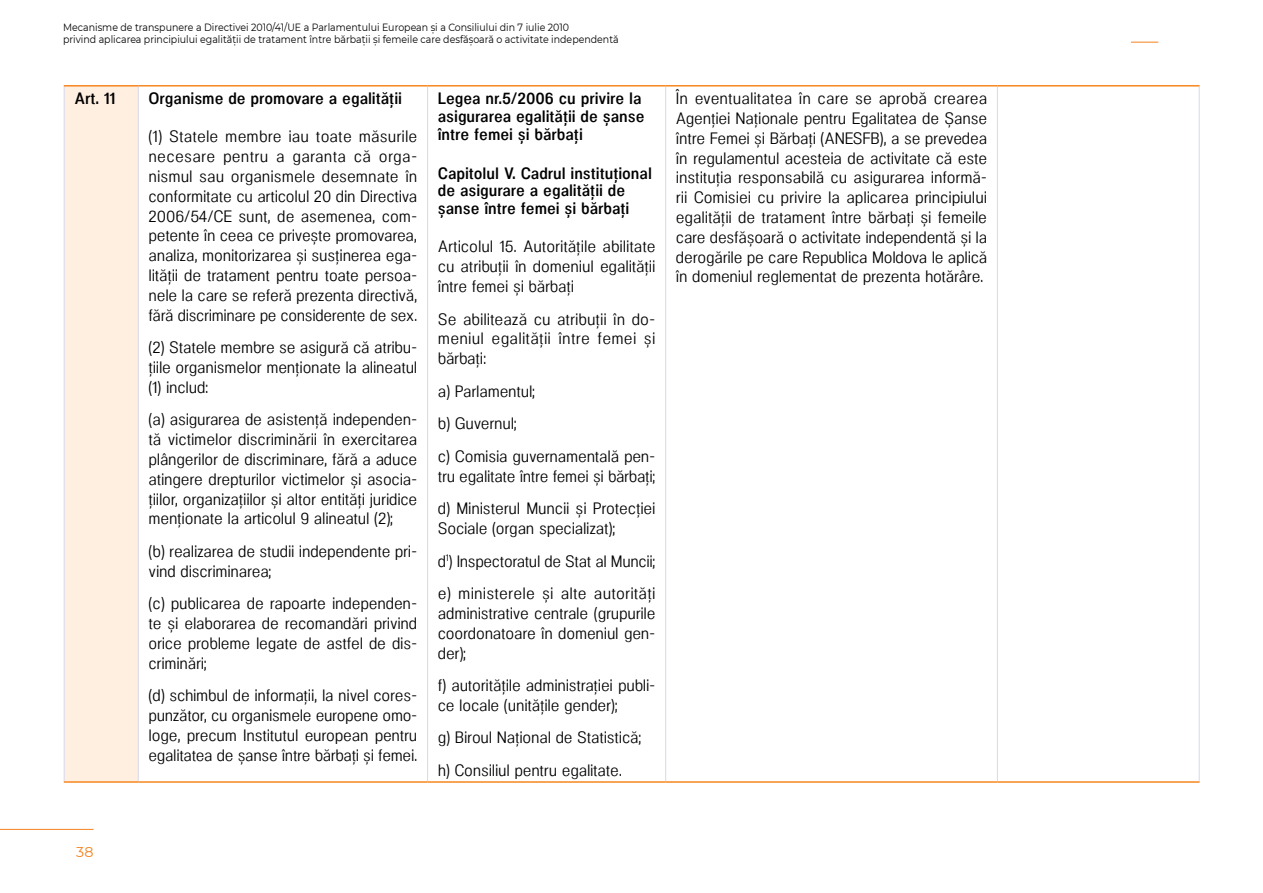
<style>
.page{position:relative;width:1263px;height:893px;background:#fff}
.page>*{position:absolute;margin:0;border:0;box-sizing:border-box;transform-origin:0 0}
.t1{font:16.5px/19.8px "Neo Gram Condensed";letter-spacing:-.01em;color:#000;text-align:justify}
.t2{font:600 16.5px/17.9px "Neo Gram Condensed";color:#000}
.t3{font:14.25px "Montserrat";color:#f58220}
.t4{font:10.5px/12.6px "Montserrat";color:#000;scale:.9 1}
</style>
<div class="page">
<hr style="left:0;top:829px;width:94px;height:1px;background:#f58220">
<svg style="left:1131px;top:42px;width:27px;height:1px"></svg>
<div style="left:64px;top:86px;width:74px;height:696px;background:#ffefe1"></div>
<hr style="left:64px;top:87px;width:1px;height:694px;background:#d6d9ee">
<hr style="left:138px;top:87px;width:1px;height:694px;background:#d6d9ee">
<hr style="left:427px;top:87px;width:1px;height:694px;background:#d6d9ee">
<hr style="left:665px;top:87px;width:1px;height:694px;background:#d6d9ee">
<hr style="left:997px;top:87px;width:1px;height:694px;background:#d6d9ee">
<hr style="left:1199px;top:87px;width:1px;height:694px;background:#d6d9ee">
<hr style="left:64px;top:85px;width:74px;height:2px;background:#f6871f">
<hr style="left:138px;top:85px;width:290px;height:2px;background:#f6871f">
<hr style="left:428px;top:85px;width:238px;height:2px;background:#f6871f">
<hr style="left:666px;top:85px;width:331px;height:2px;background:#f6871f">
<hr style="left:997px;top:85px;width:202px;height:2px;background:#f6871f">
<hr style="left:64px;top:781px;width:74px;height:2px;background:#f6871f">
<hr style="left:138px;top:781px;width:290px;height:2px;background:#f6871f">
<hr style="left:428px;top:781px;width:238px;height:2px;background:#f6871f">
<hr style="left:666px;top:781px;width:331px;height:2px;background:#f6871f">
<hr style="left:997px;top:781px;width:202px;height:2px;background:#f6871f">
<p class="t4" style="left:63px;top:20px;width:619px">Mecanisme de transpunere a Directivei 2010/41/UE a Parlamentului European și a Consiliului din 7 iulie 2010<br>privind aplicarea principiului egalității de tratament între bărbații și femeile care desfășoară o activitate independentă</p>
<p class="t2" style="left:74px;top:88px;width:43px">Art. 11</p>
<p class="t2" style="left:149px;top:88px;width:255px">Organisme de promovare a egalității</p>
<p class="t1" style="left:149px;top:126px;width:270px">(1) Statele membre iau toate măsurile necesare pentru a garanta că orga&shy;nismul sau organismele desemnate în conformitate cu articolul 20 din Directiva 2006/54/CE sunt, de asemenea, com&shy;petente în ceea ce privește promovarea, analiza, monitorizarea și susținerea ega&shy;lității de tratament pentru toate persoa&shy;nele la care se referă prezenta directivă, fără discriminare pe considerente de sex.</p>
<p class="t1" style="left:149px;top:336px;width:270px">(2) Statele membre se asigură că atribu&shy;țiile organismelor menționate la alineatul (1) includ:</p>
<p class="t1" style="left:149px;top:409px;width:270px">(a) asigurarea de asistență independen&shy;tă victimelor discriminării în exercitarea plângerilor de discriminare, fără a aduce atingere drepturilor victimelor și asocia&shy;țiilor, organizațiilor și altor entități juridice menționate la articolul 9 alineatul (2);</p>
<p class="t1" style="left:149px;top:540px;width:270px">(b) realizarea de studii independente pri&shy;vind discriminarea;</p>
<p class="t1" style="left:149px;top:592px;width:270px">(c) publicarea de rapoarte independen&shy;te și elaborarea de recomandări privind orice probleme legate de astfel de dis&shy;criminări;</p>
<p class="t1" style="left:149px;top:684px;width:270px">(d) schimbul de informații, la nivel cores&shy;punzător, cu organismele europene omo&shy;loge, precum Institutul european pentru egalitatea de șanse între bărbați și femei.</p>
<p class="t2" style="left:438px;top:88px;width:208px">Legea nr.5/2006 cu privire la asigurarea egalității de șanse între femei și bărbați</p>
<p class="t2" style="left:438px;top:163px;width:216px">Capitolul V. Cadrul instituțional de asigurare a egalității de șanse între femei și bărbați</p>
<p class="t1" style="left:438px;top:236px;width:219px">Articolul 15. Autorităţile abilitate cu atribuţii în domeniul egalităţii între femei şi bărbaţi</p>
<p class="t1" style="left:438px;top:308px;width:219px">Se abilitează cu atribuţii în do&shy;meniul egalităţii între femei şi bărbaţi:</p>
<p class="t1" style="left:438px;top:374px;width:219px;line-height:32.5px;text-align:left">a) Parlamentul;<br>b) Guvernul;<br>c) Comisia guvernamentală pen-</p>
<p class="t1" style="left:438px;top:458px;width:219px;line-height:32.5px">tru egalitate între femei şi bărbaţi; d) Ministerul Muncii şi Protecţiei</p>
<p class="t1" style="left:438px;top:511px;width:219px;line-height:32.5px;text-align:left">Sociale (organ specializat);<br>d<sup>1</sup>) Inspectoratul de Stat al Muncii; e) ministerele şi alte autorităţi</p>
<p class="t1" style="left:438px;top:602px;width:219px">administrative centrale (grupurile coordonatoare în domeniul gen&shy;der);</p>
<p class="t1" style="left:438px;top:674px;width:219px">f) autorităţile administraţiei publi&shy;ce locale (unităţile gender);</p>
<p class="t1" style="left:438px;top:720px;width:205px;line-height:32.5px">g) Biroul Naţional de Statistică; h) Consiliul pentru egalitate.</p>
<p class="t1" style="left:676px;top:87px;width:313px">În eventualitatea în care se aprobă crearea Agenției Naționale pentru Egalitatea de Șanse între Femei și Bărbați (ANESFB), a se prevedea în regulamentul acesteia de activitate că este instituţia responsabilă cu asigurarea informă&shy;rii Comisiei cu privire la aplicarea principiului egalității de tratament între bărbați și femeile care desfășoară o activitate independentă şi la derogările pe care Republica Moldova le aplică în domeniul reglementat de prezenta hotărâre.</p>
<p class="t3" style="left:76px;top:843px;width:19px">38</p>
</div>
